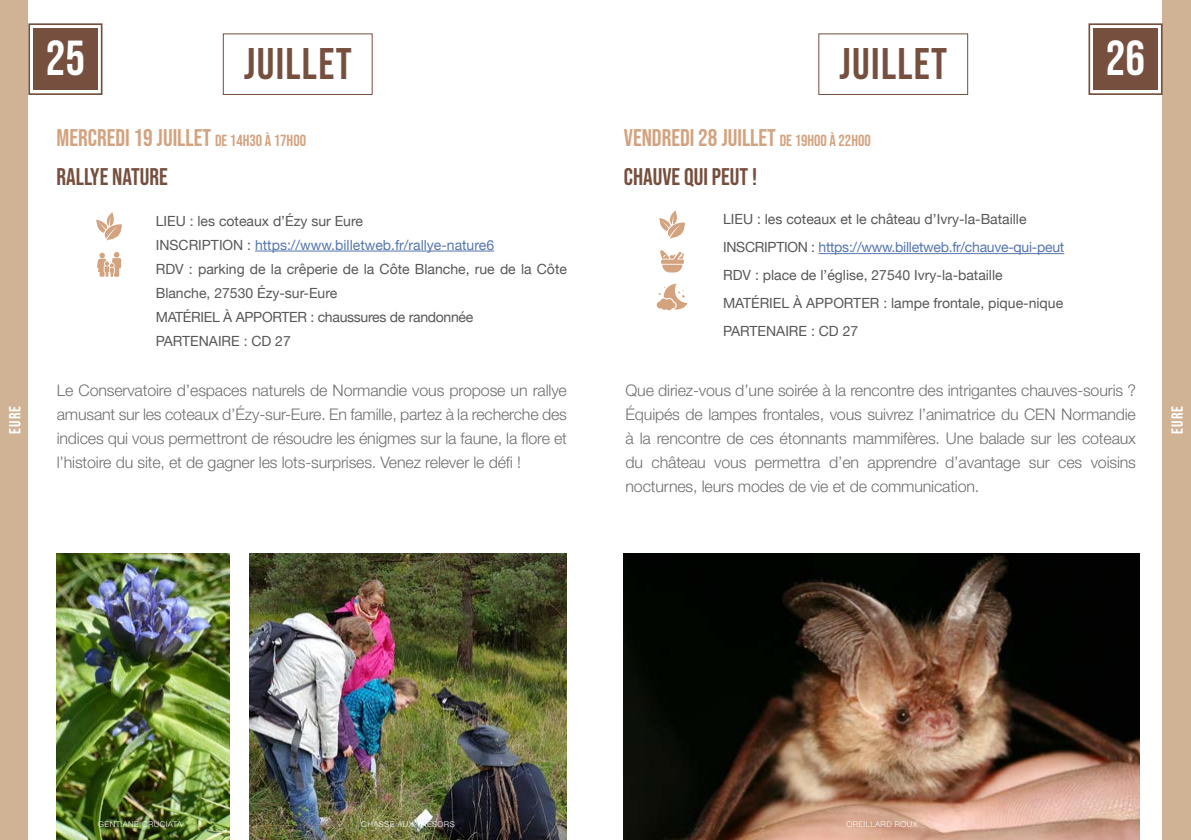
<style>
.page{position:relative;width:1191px;height:840px;background:#fff}
.page>*{position:absolute;margin:0;border:0;box-sizing:border-box;transform-origin:0 0}
.t1{font:49px "Bebas Neue";color:#fff}
.t2{font:44px "Bebas Neue";letter-spacing:.03em;color:#764f3e}
.t3{font:24px/39.2px "Bebas Neue";color:#d3a37f}
.t4{font:300 16px/24px "Helvetica Neue LT Std";letter-spacing:-.01em;color:#706f6f;text-align:justify}
.t5{font:16px "Bebas Neue";letter-spacing:.07em;color:#fff}
.t6{font:14px/24px "Helvetica Neue";color:#575756}
.t7{font:300 8px "Helvetica Neue LT Std";letter-spacing:.05em;color:#fff}
.s1{font-size:16px}
.s2{color:#764f3e}
.s3{color:#5576af}
</style>
<div class="page">
<div style="left:1162px;top:0;width:29px;height:839px;background:#d0b395"></div>
<div style="left:0;top:0;width:28px;height:839px;background:#d0b395"></div>
<hr style="left:818px;top:253px;width:246px;height:1px;background:#5576af">
<svg style="left:28px;top:23px;width:75px;height:72px"></svg>
<div style="left:37px;top:32px;width:57px;height:55px;border:2px solid #764f3e"></div>
<svg style="left:1088px;top:23px;width:75px;height:72px"></svg>
<div style="left:1096px;top:32px;width:58px;height:55px;border:2px solid #764f3e"></div>
<img style="left:624px;top:553px;width:516px;height:286px">
<div style="left:818px;top:33px;width:150px;height:62px;border:1px solid #764f3e"></div>
<svg style="left:659px;top:210px;width:26px;height:29px"></svg>
<svg style="left:657px;top:284px;width:30px;height:26px"></svg>
<svg style="left:660px;top:250px;width:24px;height:22px"></svg>
<hr style="left:255px;top:250px;width:239px;height:1px;background:#5576af">
<svg style="left:97px;top:252px;width:24px;height:25px"></svg>
<svg style="left:96px;top:212px;width:26px;height:28px"></svg>
<div style="left:223px;top:33px;width:150px;height:62px;border:1px solid #764f3e"></div>
<img style="left:56px;top:553px;width:173px;height:286px">
<img style="left:249px;top:553px;width:318px;height:286px">
<h1 class="t1" style="left:46px;top:30px;width:41px">25</h1>
<h1 class="t1" style="left:1106px;top:30px;width:41px">26</h1>
<h2 class="t2" style="left:244px;top:39px;width:109px">JUILLET</h2>
<h2 class="t2" style="left:839px;top:39px;width:109px">JUILLET</h2>
<h3 class="t3" style="left:56px;top:118px;width:251px">MERCREDI 19 JUILLET <span class="s1">DE 14H30 À 17H00<br></span><span class="s2">RALLYE NATURE</span></h3>
<p class="t6" style="left:156px;top:209px;width:413px">LIEU : les coteaux d’Ézy sur Eure<br>INSCRIPTION : <span class="s3">https://www.billetweb.fr/rallye-nature6<br></span>RDV : parking de la crêperie de la Côte Blanche, rue de la Côte Blanche, 27530 Ézy-sur-Eure<br>MATÉRIEL À APPORTER : chaussures de randonnée<br>PARTENAIRE : CD 27</p>
<p class="t4" style="left:57px;top:377px;width:512px">Le Conservatoire d’espaces naturels de Normandie vous propose un rallye amusant sur les coteaux d’Ézy-sur-Eure. En famille, partez à la recherche des indices qui vous permettront de résoudre les énigmes sur la faune, la flore et l’histoire du site, et de gagner les lots-surprises. Venez relever le défi !</p>
<h3 class="t3" style="left:624px;top:118px;width:248px">VENDREDI 28 JUILLET <span class="s1">DE 19H00 À 22H00<br></span><span class="s2">CHAUVE QUI PEUT !</span></h3>
<p class="t6" style="left:723px;top:206px;width:343px;line-height:28px">LIEU : les coteaux et le château d’Ivry-la-Bataille INSCRIPTION : <span class="s3">https://www.billetweb.fr/chauve-qui-peut </span>RDV : place de l’église, 27540 Ivry-la-bataille MATÉRIEL À APPORTER : lampe frontale, pique-nique PARTENAIRE : CD 27</p>
<p class="t4" style="left:625px;top:377px;width:512px">Que diriez-vous d’une soirée à la rencontre des intrigantes chauves-souris ?<br>Équipés de lampes frontales, vous suivrez l’animatrice du CEN Normandie à la rencontre de ces étonnants mammifères. Une balade sur les coteaux du château vous permettra d’en apprendre d’avantage sur ces voisins nocturnes, leurs modes de vie et de communication.</p>
<p class="t5" style="left:6px;top:433px;width:29px;rotate:-90deg">EURE</p>
<p class="t5" style="left:1168px;top:433px;width:29px;rotate:-90deg">EURE</p>
<p class="t7" style="left:98px;top:818px;width:85px">GENTIANE CRUCIATA</p>
<p class="t7" style="left:361px;top:818px;width:95px">CHASSE AUX TRÉSORS</p>
<p class="t7" style="left:846px;top:818px;width:72px">OREILLARD ROUX</p>
</div>
